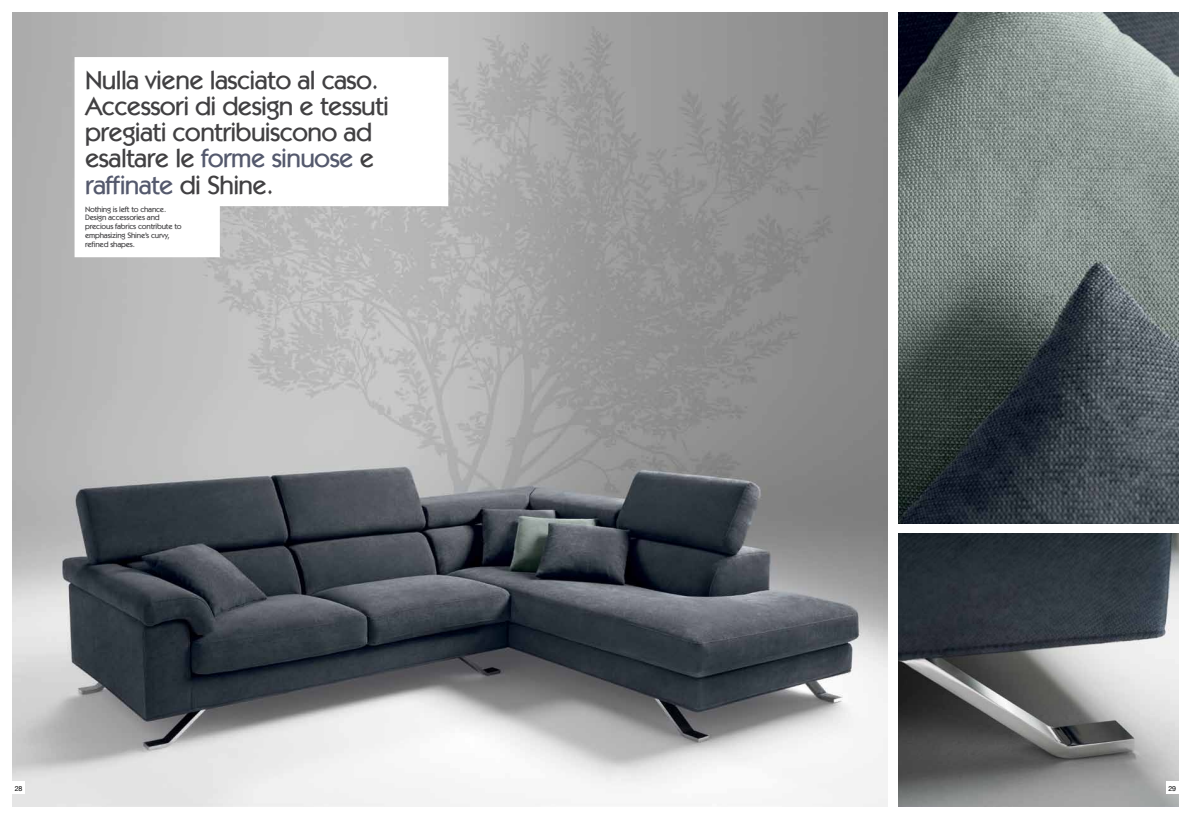
<style>
.page{position:relative;width:1191px;height:819px;background:#fff}
.page>*{position:absolute;margin:0;border:0;box-sizing:border-box;transform-origin:0 0}
.t1{font:500 26.25px/26.2px "Itc Kabel LT";letter-spacing:-.025em;color:#414042}
.t2{font:500 7.88px/8.8px "Itc Kabel LT";letter-spacing:-.025em;color:#414042}
.t3{font:7px "Helvetica Neue";color:#000}
.s1{color:#54596d}
</style>
<div class="page">
<img style="left:12px;top:12px;width:876px;height:794px">
<img style="left:898px;top:12px;width:280px;height:511px">
<img style="left:898px;top:533px;width:280px;height:273px">
<svg style="left:75px;top:57px;width:373px;height:200px"></svg>
<div style="left:1166px;top:781px;width:25px;height:13px;background:#fff"></div>
<div style="left:0;top:781px;width:25px;height:13px;background:#fff"></div>
<p class="t1" style="left:85px;top:67px;width:305px">Nulla viene lasciato al caso.<br>Accessori di design e tessuti pregiati contribuiscono ad esaltare le <span class="s1">forme sinuose</span> e <span class="s1">raffinate</span> di Shine.</p>
<p class="t2" style="left:85px;top:205px;width:98px">Nothing is left to chance.<br>Design accessories and precious fabrics contribute to emphasizing Shine’s curvy, refined shapes.</p>
<p class="t3" style="left:15px;top:783px;width:9px">28</p>
<p class="t3" style="left:1168px;top:783px;width:9px">29</p>
</div>
